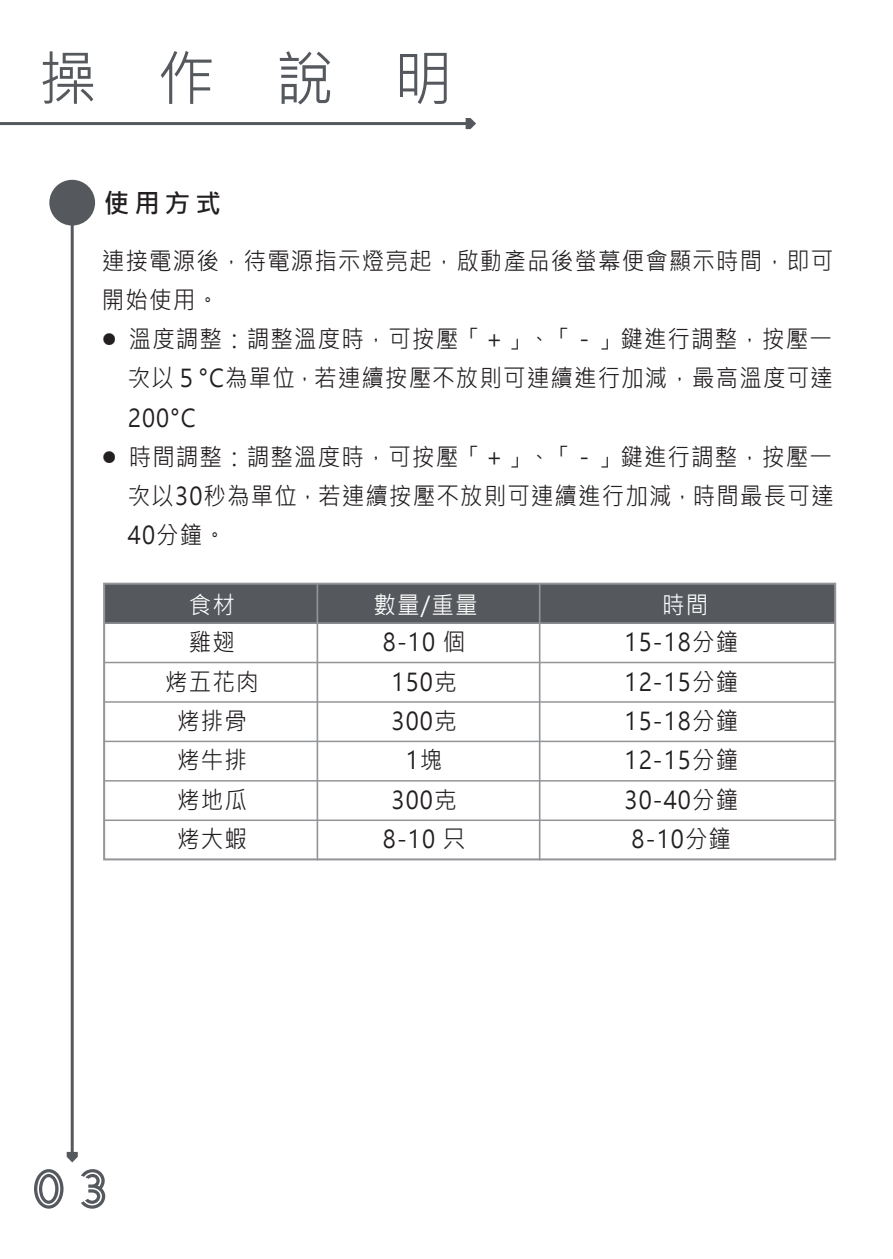
<style>
.page{position:relative;width:893px;height:1259px;background:#fff}
.page>*{position:absolute;margin:0;border:0;box-sizing:border-box;transform-origin:0 0}
.t1{font:59.7px "Microsoft Jheng Hei UI Regular";color:#55595e}
.t2{font:26.4px "Microsoft Jheng Hei UI Bold";color:#231f20}
.t3{font:24.3px/39.3px "Microsoft Jheng Hei UI Regular";letter-spacing:.05em;color:#231f20;text-align:justify;scale:.92 1}
.t4{font:24.3px "Microsoft Jheng Hei UI Regular";letter-spacing:.05em;color:#fff;scale:.92 1}
.s1{font-size:15px}
</style>
<div class="page">
<hr style="left:0;top:122px;width:467px;height:3px;background:#55595e">
<svg style="left:466px;top:118px;width:10px;height:11px"></svg>
<svg style="left:34px;top:1169px;width:30px;height:39px"></svg>
<svg style="left:81px;top:1169px;width:24px;height:39px"></svg>
<hr style="left:71px;top:203px;width:3px;height:951px;background:#55595e">
<div style="left:49px;top:180px;width:46px;height:45px;background:#55595e;border-radius:50%"></div>
<svg style="left:67px;top:1152px;width:11px;height:10px"></svg>
<div style="left:105px;top:584px;width:731px;height:40px;background:#55595e"></div>
<div style="left:103px;top:582px;width:733px;height:278px;border:2px solid #939598"></div>
<hr style="left:539px;top:583px;width:1px;height:277px;background:#939598">
<hr style="left:317px;top:583px;width:1px;height:277px;background:#939598">
<hr style="left:104px;top:622px;width:731px;height:2px;background:#939598">
<hr style="left:104px;top:662px;width:731px;height:1px;background:#939598">
<hr style="left:104px;top:701px;width:731px;height:1px;background:#939598">
<hr style="left:104px;top:740px;width:731px;height:2px;background:#939598">
<hr style="left:104px;top:780px;width:731px;height:1px;background:#939598">
<hr style="left:104px;top:819px;width:731px;height:2px;background:#939598">
<h1 class="t1" style="left:39px;top:41px;width:415px">操 作 說 明</h1>
<p class="t2" style="left:104px;top:187px;width:119px">使用方式</p>
<p class="t3" style="left:102px;top:242px;width:796px">連接電源後，待電源指示燈亮起，啟動產品後螢幕便會顯示時間，即可開始使用。</p>
<p class="t3" style="left:128px;top:320px;width:768px;text-indent:-26px"><span class="s1">●</span> 溫度調整：調整溫度時，可按壓「＋」、「－」鍵進行調整，按壓一次以５°C為單位，若連續按壓不放則可連續進行加減，最高溫度可達200°C</p>
<p class="t3" style="left:128px;top:437px;width:768px;text-indent:-26px"><span class="s1">●</span> 時間調整：調整溫度時，可按壓「＋」、「－」鍵進行調整，按壓一次以30秒為單位，若連續按壓不放則可連續進行加減，時間最長可達40分鐘。</p>
<p class="t4" style="left:189px;top:589px;width:52px">食材</p>
<p class="t4" style="left:374px;top:589px;width:114px">數量/重量</p>
<p class="t4" style="left:662px;top:589px;width:52px">時間</p>
<p class="t3" style="left:165px;top:623px;width:103px;text-align:center">雞翅<br>烤五花肉烤排骨烤牛排烤地瓜烤大蝦</p>
<p class="t3" style="left:383px;top:623px;width:91px;text-align:center">8-10 個<br>150克<br>300克<br>1塊<br>300克<br>8-10 只</p>
<p class="t3" style="left:625px;top:623px;width:125px">15-18分鐘12-15分鐘15-18分鐘12-15分鐘30-40分鐘8-10分鐘</p>
</div>
